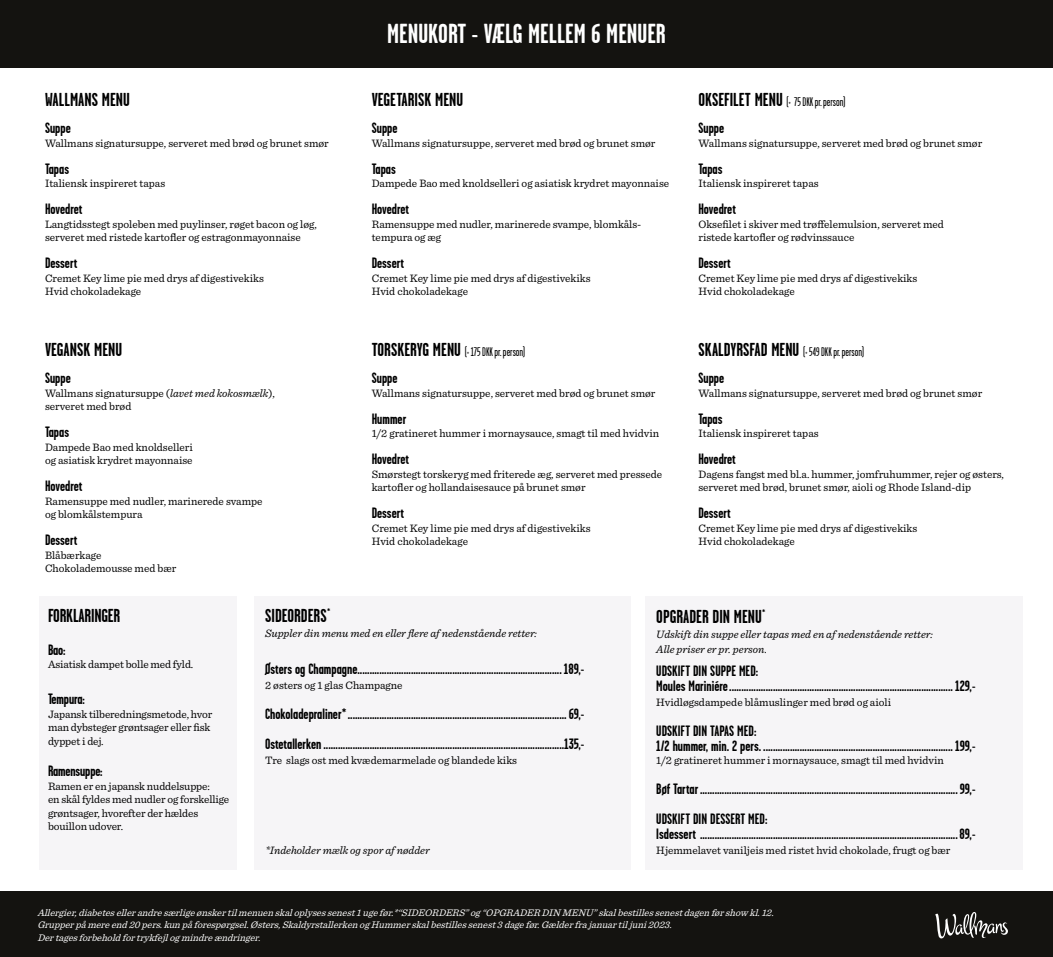
<style>
.page{position:relative;width:1053px;height:957px;background:#fff}
.page>*{position:absolute;margin:0;border:0;box-sizing:border-box;transform-origin:0 0}
.t1{font:700 27.5px "Garage Gothic";color:#fff}
.t2{font:700 18.75px "Garage Gothic";color:#000}
.t3{font:700 15px/30px "Garage Gothic";color:#000}
.t4{font:12.5px "Garage Gothic";color:#000}
.t5{font:11.25px/13.5px "Sentinel";color:#000}
.t6{font:italic 11.25px/15px "Sentinel";color:#000}
.t7{font:italic 10px/12.5px "Sentinel";color:#fff}
.s1{font-style:italic}
.s2{font-weight:700;font-size:18.75px}
</style>
<div class="page">
<div style="left:0;top:891px;width:1052px;height:66px;background:#141310"></div>
<div style="left:0;top:0;width:1052px;height:67px;background:#141310"></div>
<div style="left:254px;top:596px;width:376px;height:273px;background:#f6f5f7"></div>
<div style="left:645px;top:596px;width:377px;height:273px;background:#f6f5f7"></div>
<div style="left:39px;top:597px;width:197px;height:273px;background:#f6f5f7"></div>
<svg style="left:935px;top:912px;width:72px;height:26px"></svg>
<h2 class="t2" style="left:45px;top:88px;width:86px">WALLMANS MENU</h2>
<h3 class="t3" style="left:45px;top:113px;width:27px">Suppe</h3>
<p class="t5" style="left:45px;top:136px;width:285px">Wallmans signatursuppe, serveret med brød og brunet smør</p>
<h3 class="t3" style="left:45px;top:153px;width:26px">Tapas</h3>
<p class="t5" style="left:45px;top:176px;width:122px">Italiensk inspireret tapas</p>
<h3 class="t3" style="left:45px;top:194px;width:39px">Hovedret</h3>
<p class="t5" style="left:45px;top:217px;width:273px">Langtidsstegt spoleben med puylinser, røget bacon og løg, serveret med ristede kartofler og estragonmayonnaise</p>
<h3 class="t3" style="left:45px;top:248px;width:34px">Dessert</h3>
<p class="t5" style="left:45px;top:271px;width:220px">Cremet Key lime pie med drys af digestivekiks<br>Hvid chokoladekage</p>
<h2 class="t2" style="left:45px;top:338px;width:79px">VEGANSK MENU</h2>
<h3 class="t3" style="left:45px;top:363px;width:27px">Suppe</h3>
<p class="t5" style="left:45px;top:385px;width:231px">Wallmans signatursuppe (<span class="s1">lavet med kokosmælk</span>), serveret med brød</p>
<h3 class="t3" style="left:45px;top:417px;width:26px">Tapas</h3>
<p class="t5" style="left:45px;top:439px;width:149px">Dampede Bao med knoldselleri og asiatisk krydret mayonnaise</p>
<h3 class="t3" style="left:45px;top:471px;width:39px">Hovedret</h3>
<p class="t5" style="left:45px;top:493px;width:219px">Ramensuppe med nudler, marinerede svampe og blomkålstempura</p>
<h3 class="t3" style="left:45px;top:525px;width:34px">Dessert</h3>
<p class="t5" style="left:45px;top:547px;width:133px">Blåbærkage<br>Chokolademousse med bær</p>
<h1 class="t1" style="left:387px;top:17px;width:280px">MENUKORT - VÆLG MELLEM 6 MENUER</h1>
<h2 class="t2" style="left:372px;top:88px;width:93px">VEGETARISK MENU</h2>
<h3 class="t3" style="left:372px;top:113px;width:27px">Suppe</h3>
<p class="t5" style="left:372px;top:136px;width:285px">Wallmans signatursuppe, serveret med brød og brunet smør</p>
<h3 class="t3" style="left:372px;top:153px;width:26px">Tapas</h3>
<p class="t5" style="left:372px;top:176px;width:299px">Dampede Bao med knoldselleri og asiatisk krydret mayonnaise</p>
<h3 class="t3" style="left:372px;top:194px;width:39px">Hovedret</h3>
<p class="t5" style="left:372px;top:217px;width:271px">Ramensuppe med nudler, marinerede svampe, blomkåls&shy;tempura og æg</p>
<h3 class="t3" style="left:372px;top:248px;width:34px">Dessert</h3>
<p class="t5" style="left:372px;top:271px;width:220px">Cremet Key lime pie med drys af digestivekiks<br>Hvid chokoladekage</p>
<p class="t4" style="left:372px;top:345px;width:155px"><span class="s2">TORSKERYG MENU</span> (+ 175 DKK pr. person)</p>
<h3 class="t3" style="left:372px;top:363px;width:27px">Suppe</h3>
<p class="t5" style="left:372px;top:385px;width:285px">Wallmans signatursuppe, serveret med brød og brunet smør</p>
<h3 class="t3" style="left:372px;top:403px;width:36px">Hummer</h3>
<p class="t5" style="left:372px;top:426px;width:289px">1/2 gratineret hummer i mornaysauce, smagt til med hvidvin</p>
<h3 class="t3" style="left:372px;top:444px;width:39px">Hovedret</h3>
<p class="t5" style="left:372px;top:466px;width:292px">Smørstegt torskeryg med friterede æg, serveret med pressede kartofler og hollandaisesauce på brunet smør</p>
<h3 class="t3" style="left:372px;top:498px;width:34px">Dessert</h3>
<p class="t5" style="left:372px;top:520px;width:220px">Cremet Key lime pie med drys af digestivekiks<br>Hvid chokoladekage</p>
<p class="t4" style="left:698px;top:95px;width:148px"><span class="s2">OKSEFILET MENU</span> (+ 75 DKK pr. person)</p>
<h3 class="t3" style="left:698px;top:113px;width:27px">Suppe</h3>
<p class="t5" style="left:698px;top:136px;width:285px">Wallmans signatursuppe, serveret med brød og brunet smør</p>
<h3 class="t3" style="left:698px;top:153px;width:26px">Tapas</h3>
<p class="t5" style="left:698px;top:176px;width:122px">Italiensk inspireret tapas</p>
<h3 class="t3" style="left:698px;top:194px;width:39px">Hovedret</h3>
<p class="t5" style="left:698px;top:217px;width:247px">Oksefilet i skiver med trøffelemulsion, serveret med ristede kartofler og rødvinssauce</p>
<h3 class="t3" style="left:698px;top:248px;width:34px">Dessert</h3>
<p class="t5" style="left:698px;top:271px;width:220px">Cremet Key lime pie med drys af digestivekiks<br>Hvid chokoladekage</p>
<p class="t4" style="left:698px;top:345px;width:167px"><span class="s2">SKALDYRSFAD MENU</span> (+ 549 DKK pr. person)</p>
<h3 class="t3" style="left:698px;top:363px;width:27px">Suppe</h3>
<p class="t5" style="left:698px;top:385px;width:285px">Wallmans signatursuppe, serveret med brød og brunet smør</p>
<h3 class="t3" style="left:698px;top:403px;width:26px">Tapas</h3>
<p class="t5" style="left:698px;top:426px;width:122px">Italiensk inspireret tapas</p>
<h3 class="t3" style="left:698px;top:444px;width:39px">Hovedret</h3>
<p class="t5" style="left:698px;top:466px;width:307px">Dagens fangst med bl.a. hummer, jomfruhummer, rejer og østers, serveret med brød, brunet smør, aioli og Rhode Island-dip</p>
<h3 class="t3" style="left:698px;top:498px;width:34px">Dessert</h3>
<p class="t5" style="left:698px;top:520px;width:220px">Cremet Key lime pie med drys af digestivekiks<br>Hvid chokoladekage</p>
<h2 class="t2" style="left:48px;top:604px;width:74px">FORKLARINGER</h2>
<h3 class="t3" style="left:48px;top:634px;width:19px">Bao:</h3>
<p class="t5" style="left:48px;top:657px;width:147px">Asiatisk dampet bolle med fyld.</p>
<h3 class="t3" style="left:48px;top:684px;width:38px">Tempura:</h3>
<p class="t5" style="left:48px;top:707px;width:166px">Japansk tilberedningsmetode, hvor man dybsteger grøntsager eller fisk dyppet i dej.</p>
<h3 class="t3" style="left:48px;top:756px;width:56px">Ramensuppe:</h3>
<p class="t5" style="left:48px;top:779px;width:183px">Ramen er en japansk nuddelsuppe:<br>en skål fyldes med nudler og forskellige grøntsager, hvorefter der hældes bouillon udover.</p>
<h2 class="t2" style="left:265px;top:604px;width:67px">SIDEORDERS<sup>*</sup></h2>
<p class="t6" style="left:265px;top:625px;width:273px">Suppler din menu med en eller flere af nedenstående retter:</p>
<h3 class="t3" style="left:265px;top:654px;width:320px">Østers og Champagne....................................................................................189,-</h3>
<p class="t5" style="left:265px;top:678px;width:139px">2 østers og 1 glas Champagne</p>
<p class="t3" style="left:265px;top:699px;width:320px">Chokoladepraliner*..........................................................................................69,-<br>Ostetallerken...................................................................................................135,-</p>
<p class="t5" style="left:265px;top:753px;width:253px">Tre slags ost med kvædemarmelade og blandede kiks</p>
<p class="t6" style="left:265px;top:842px;width:166px">*Indeholder mælk og spor af nødder</p>
<h2 class="t2" style="left:656px;top:605px;width:111px">OPGRADER DIN MENU<sup>*</sup></h2>
<p class="t6" style="left:656px;top:626px;width:278px">Udskift din suppe eller tapas med en af nedenstående retter:<br>Alle priser er pr. person.</p>
<h3 class="t3" style="left:656px;top:663px;width:320px;line-height:15px">UDSKIFT DIN SUPPE MED:<br>Moules Mariniére............................................................................................129,-</h3>
<p class="t5" style="left:656px;top:694px;width:236px">Hvidløgsdampede blåmuslinger med brød og aioli</p>
<h3 class="t3" style="left:656px;top:723px;width:320px;line-height:15px">UDSKIFT DIN TAPAS MED:<br>1/2 hummer, min. 2 pers. ..............................................................................199,-</h3>
<p class="t5" style="left:656px;top:753px;width:289px">1/2 gratineret hummer i mornaysauce, smagt til med hvidvin</p>
<h3 class="t3" style="left:656px;top:774px;width:320px">Bøf Tartar ..........................................................................................................99,-<br>UDSKIFT DIN DESSERT MED:</h3>
<h3 class="t3" style="left:656px;top:819px;width:320px">Isdessert ..........................................................................................................89,-</h3>
<p class="t5" style="left:656px;top:843px;width:295px">Hjemmelavet vaniljeis med ristet hvid chokolade, frugt og bær</p>
<p class="t7" style="left:37px;top:905px;width:741px">Allergier,diabetesellerandresærligeønskertilmenuenskaloplysessenest1ugefør.*“SIDEORDERS”og“OPGRADERDIN MENU”skalbestillessenestdagenførshow kl.12.<br>Grupperpåmereend20pers.kunpåforespørgsel.Østers,SkaldyrstallerkenogHummerskalbestillessenest3dagefør.Gælderfrajanuartiljuni2023.<br>Dertagesforbeholdfortrykfejlogmindreændringer.</p>
</div>
